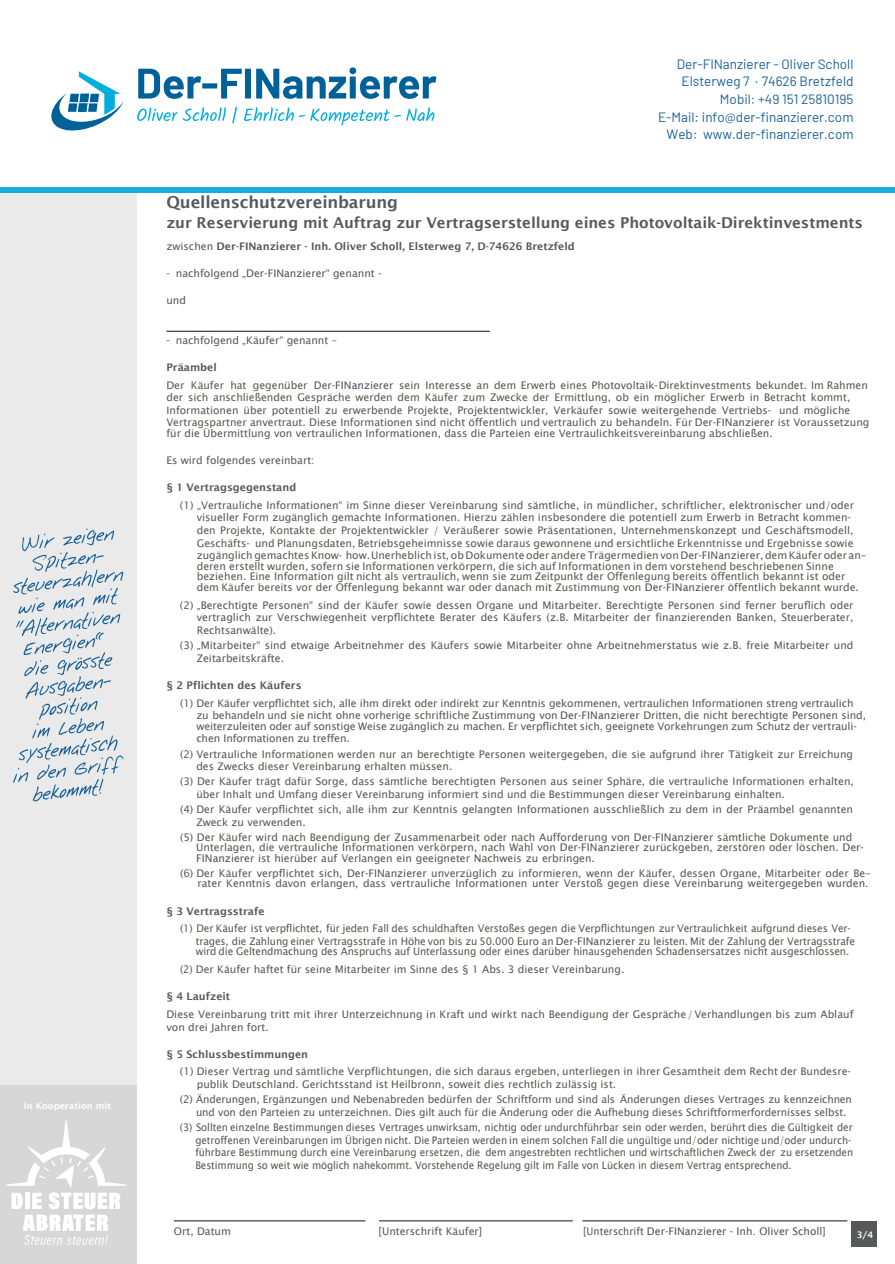
<style>
.page{position:relative;width:895px;height:1264px;background:#fff}
.page>*{position:absolute;margin:0;border:0;box-sizing:border-box;transform-origin:0 0}
.t1{font:600 16.5px "Lucida Sans";letter-spacing:-.01em;color:#57585a}
.t2{font:600 15px "Lucida Sans";letter-spacing:-.005em;color:#57585a}
.t3{font:13.5px/17.7px "Barlow";color:#196299;text-align:right}
.t4{font:10.5px/12.6px "Lucida Sans Unicode";color:#595754}
.t5{font:10.5px/12.6px "Lucida Sans Unicode";color:#595754;scale:.94 1}
.t6{font:10.5px/12.6px "Lucida Sans Unicode";color:#595754;scale:.96 1}
.t7{font:600 10.5px "Lucida Sans";color:#595754}
.t8{font:10.5px "Lucida Sans";color:#4d545a}
.t9{font:600 9px "Lucida Sans";color:#fff}
.s1{font-family:"Lucida Sans Unicode";font-weight:400}
.s2{font-family:"Lucida Sans";color:#4d545a}
.s3{font-family:"Lucida Sans Unicode";color:#595754}
</style>
<div class="page">
<div style="left:851px;top:1221px;width:25px;height:26px;background:#57585a"></div>
<hr style="left:379px;top:1220px;width:193px;height:1px;background:#111211">
<hr style="left:174px;top:1220px;width:191px;height:1px;background:#111211">
<hr style="left:582px;top:1220px;width:265px;height:1px;background:#111211">
<hr style="left:166px;top:331px;width:323px;height:1px;background:#111211">
<div style="left:0;top:190px;width:136px;height:1074px;background:#e9eae9"></div>
<div style="left:0;top:1084px;width:136px;height:180px;background:#d6d7d6"></div>
<div style="left:0;top:187px;width:894px;height:6px;background:#16addd"></div>
<svg style="left:13px;top:528px;width:110px;height:273px"></svg>
<svg style="left:51px;top:71px;width:73px;height:60px"></svg>
<svg style="left:138px;top:67px;width:298px;height:32px"></svg>
<svg style="left:137px;top:107px;width:89px;height:14px"></svg>
<svg style="left:232px;top:107px;width:5px;height:17px"></svg>
<svg style="left:244px;top:107px;width:190px;height:19px"></svg>
<svg style="left:6px;top:1120px;width:120px;height:124px"></svg>
<p class="t9" style="left:24px;top:1102px;width:89px">In Kooperation mit</p>
<p class="t3" style="left:657px;top:54px;width:197px">Der-FINanzierer - Oliver Scholl<br>Elsterweg 7 · 74626 Bretzfeld<br>Mobil: +49 151 25810195<br>E-Mail: info@der-finanzierer.com<br>Web: www.der-finanzierer.com</p>
<h1 class="t1" style="left:166px;top:196px;width:233px">Quellenschutzvereinbarung</h1>
<h2 class="t2" style="left:166px;top:216px;width:697px">zur Reservierung mit Auftrag zur Vertragserstellung eines Photovoltaik-Direktinvestments</h2>
<p class="t7" style="left:166px;top:241px;width:409px"><span class="s1">zwischen</span> Der-FINanzierer - Inh. Oliver Scholl, Elsterweg 7, D-74626 Bretzfeld</p>
<p class="t4" style="left:166px;top:267px;width:216px">‐ nachfolgend „<span class="s2">Der-FINanzierer</span>“ genannt ‐</p>
<p class="t4" style="left:166px;top:294px;width:21px">und</p>
<p class="t4" style="left:166px;top:334px;width:172px">‐ nachfolgend „Käufer“ genannt –</p>
<p class="t7" style="left:166px;top:363px;width:52px">Präambel</p>
<p class="t4" style="left:166px;top:379px;width:704px">Der Käufer hat gegenüber <span class="s2">Der-FINanzierer</span> sein Interesse an dem Erwerb eines Photovoltaik‐ Direktinvestments bekundet. Im Rahmen der sich anschließenden Gespräche werden dem Käufer zum Zwecke der Ermittlung, ob ein möglicher Erwerb in Betracht kommt, Informationen über potentiell zu erwerbende Projekte, Projektentwickler, Verkäufer sowie weitergehende Vertriebs‐ und mögliche Vertragspartner anvertraut. Diese Informationen sind nicht öffentlich und vertraulich zu behandeln. Für <span class="s2">Der-FINanzierer</span> ist Voraussetzung</p>
<p class="t4" style="left:166px;top:427px;width:607px">für die Übermittlung von vertraulichen Informationen, dass die Parteien eine Vertraulichkeitsvereinbarung abschließen.</p>
<p class="t4" style="left:166px;top:455px;width:150px">Es wird folgendes vereinbart:</p>
<p class="t7" style="left:166px;top:483px;width:131px">§ 1 Vertragsgegenstand</p>
<p class="t4" style="left:197px;top:499px;width:671px;text-indent:-17px">(1) „Vertrauliche Informationen“ im Sinne dieser Vereinbarung sind sämtliche, in mündlicher, schriftlicher, elektronischer und/oder visueller Form zugänglich gemachte Informationen. Hierzu zählen insbesondere die potentiell zum Erwerb in Betracht kommen‐ den Projekte, Kontakte der Projektentwickler / Veräußerer sowie Präsentationen, Unternehmenskonzept und Geschäftsmodell, Geschäfts‐ und Planungsdaten, Betriebsgeheimnisse sowie daraus gewonnene und ersichtliche Erkenntnisse und Ergebnisse sowie zugänglich gemachtes Know‐ how.Unerheblich ist, ob Dokumente oder andere Trägermedien von <span class="s2">Der-FINanzierer</span>, dem Käufer oder an-</p>
<p class="t4" style="left:197px;top:561px;width:663px;line-height:10.5px">deren erstellt wurden, sofern sie Informationen verkörpern, die sich auf Informationen in dem vorstehend beschriebenen Sinne beziehen. Eine Information gilt nicht als vertraulich, wenn sie zum Zeitpunkt der Offenlegung bereits öffentlich bekannt ist oder dem Käufer bereits vor der Offenlegung bekannt war oder danach mit Zustimmung von <span class="s2">Der-FINanzierer</span> öffentlich bekannt wurde.</p>
<p class="t4" style="left:197px;top:599px;width:658px;text-align:justify;text-indent:-17px">(2) „Berechtigte Personen“ sind der Käufer sowie dessen Organe und Mitarbeiter. Berechtigte Personen sind ferner beruflich oder vertraglich zur Verschwiegenheit verpflichtete Berater des Käufers (z.B. Mitarbeiter der finanzierenden Banken, Steuerberater, Rechtsanwälte).</p>
<p class="t4" style="left:197px;top:640px;width:658px;text-indent:-17px">(3) „Mitarbeiter“ sind etwaige Arbeitnehmer des Käufers sowie Mitarbeiter ohne Arbeitnehmerstatus wie z.B. freie Mitarbeiter und<br>Zeitarbeitskräfte.</p>
<p class="t7" style="left:166px;top:681px;width:137px">§ 2 Pflichten des Käufers</p>
<p class="t4" style="left:196px;top:697px;width:671px;text-indent:-16px">(1) Der Käufer verpflichtet sich, alle ihm direkt oder indirekt zur Kenntnis gekommenen, vertraulichen Informationen streng vertraulich zu behandeln und sie nicht ohne vorherige schriftliche Zustimmung von <span class="s2">Der-FINanzierer</span> Dritten, die nicht berechtigte Personen sind,</p>
<p class="t4" style="left:196px;top:720px;width:662px">weiterzuleiten oder auf sonstige Weise zugänglich zu machen. Er verpflichtet sich, geeignete Vorkehrungen zum Schutz der vertrauli‐ chen Informationen zu treffen.</p>
<p class="t4" style="left:196px;top:748px;width:658px;text-indent:-16px">(2) Vertrauliche Informationen werden nur an berechtigte Personen weitergegeben, die sie aufgrund ihrer Tätigkeit zur Erreichung des Zwecks dieser Vereinbarung erhalten müssen.</p>
<p class="t4" style="left:196px;top:776px;width:658px;text-indent:-16px">(3) Der Käufer trägt dafür Sorge, dass sämtliche berechtigten Personen aus seiner Sphäre, die vertrauliche Informationen erhalten, über Inhalt und Umfang dieser Vereinbarung informiert sind und die Bestimmungen dieser Vereinbarung einhalten.</p>
<p class="t4" style="left:196px;top:803px;width:658px;text-indent:-16px">(4) Der Käufer verpflichtet sich, alle ihm zur Kenntnis gelangten Informationen ausschließlich zu dem in der Präambel genannten<br>Zweck zu verwenden.</p>
<p class="t4" style="left:196px;top:832px;width:669px;line-height:10.5px;text-indent:-16px">(5) Der Käufer wird nach Beendigung der Zusammenarbeit oder nach Aufforderung von <span class="s2">Der-FINanzierer</span> sämtliche Dokumente und<br>Unterlagen, die vertrauliche Informationen verkörpern, nach Wahl von <span class="s2">Der-FINanzierer</span> zurückgeben, zerstören oder löschen. <span class="s2">Der-<br>FINanzierer</span> ist hierüber auf Verlangen ein geeigneter Nachweis zu erbringen.</p>
<p class="t4" style="left:180px;top:868px;width:692px;line-height:10.5px;text-align:right">(6) Der Käufer verpflichtet sich, <span class="s2">Der-FINanzierer</span> unverzüglich zu informieren, wenn der Käufer, dessen Organe, Mitarbeiter oder Be&shy;rater Kenntnis davon erlangen, dass vertrauliche Informationen unter Verstoß gegen diese Vereinbarung weitergegeben wurden.</p>
<p class="t7" style="left:166px;top:906px;width:100px">§ 3 Vertragsstrafe</p>
<p class="t6" style="left:196px;top:923px;width:688px;text-indent:-16px">(1) Der Käufer ist verpflichtet, für jeden Fall des schuldhaften Verstoßes gegen die Verpflichtungen zur Vertraulichkeit aufgrund dieses Ver‐ trages, die Zahlung einer Vertragsstrafe in Höhe von bis zu 50.000 Euro an <span class="s2">Der-FINanzierer</span> zu leisten. Mit der Zahlung der Vertragsstrafe</p>
<p class="t6" style="left:180px;top:943px;width:698px;line-height:17.7px;text-indent:16px">wird die Geltendmachung des Anspruchs auf Unterlassung oder eines darüber hinausgehenden Schadensersatzes nicht ausgeschlossen. (2) Der Käufer haftet für seine Mitarbeiter im Sinne des § 1 Abs. 3 dieser Vereinbarung.</p>
<p class="t7" style="left:166px;top:992px;width:65px">§ 4 Laufzeit</p>
<p class="t4" style="left:166px;top:1008px;width:688px">Diese Vereinbarung tritt mit ihrer Unterzeichnung in Kraft und wirkt nach Beendigung der Gespräche/Verhandlungen bis zum Ablauf von drei Jahren fort.</p>
<p class="t7" style="left:166px;top:1049px;width:143px">§ 5 Schlussbestimmungen</p>
<p class="t4" style="left:197px;top:1066px;width:655px;text-indent:-17px">(1) Dieser Vertrag und sämtliche Verpflichtungen, die sich daraus ergeben, unterliegen in ihrer Gesamtheit dem Recht der Bundesre‐ publik Deutschland. Gerichtsstand ist Heilbronn, soweit dies rechtlich zulässig ist.</p>
<p class="t4" style="left:196px;top:1094px;width:657px;text-indent:-16px">(2) Änderungen, Ergänzungen und Nebenabreden bedürfen der Schriftform und sind als Änderungen dieses Vertrages zu kennzeichnen und von den Parteien zu unterzeichnen. Dies gilt auch für die Änderung oder die Aufhebung dieses Schriftformerfordernisses selbst.</p>
<p class="t5" style="left:195px;top:1121px;width:701px;text-indent:-15px">(3) Sollten einzelne Bestimmungen dieses Vertrages unwirksam, nichtig oder undurchführbar sein oder werden, berührt dies die Gültigkeit der getroffenen Vereinbarungen im Übrigen nicht. Die Parteien werden in einem solchen Fall die ungültige und/oder nichtige und/oder undurch‐ führbare Bestimmung durch eine Vereinbarung ersetzen, die dem angestrebten rechtlichen und wirtschaftlichen Zweck der zu ersetzenden Bestimmung so weit wie möglich nahekommt. Vorstehende Regelung gilt im Falle von Lücken in diesem Vertrag entsprechend.</p>
<p class="t4" style="left:378px;top:1226px;width:105px">[Unterschrift Käufer]</p>
<p class="t8" style="left:583px;top:1227px;width:244px"><span class="s3">[Unterschrift</span> Der-FINanzierer - Inh. Oliver Scholl<span class="s3">]</span></p>
<p class="t4" style="left:174px;top:1226px;width:58px">Ort, Datum</p>
<p class="t9" style="left:856px;top:1231px;width:18px">3/4</p>
</div>
